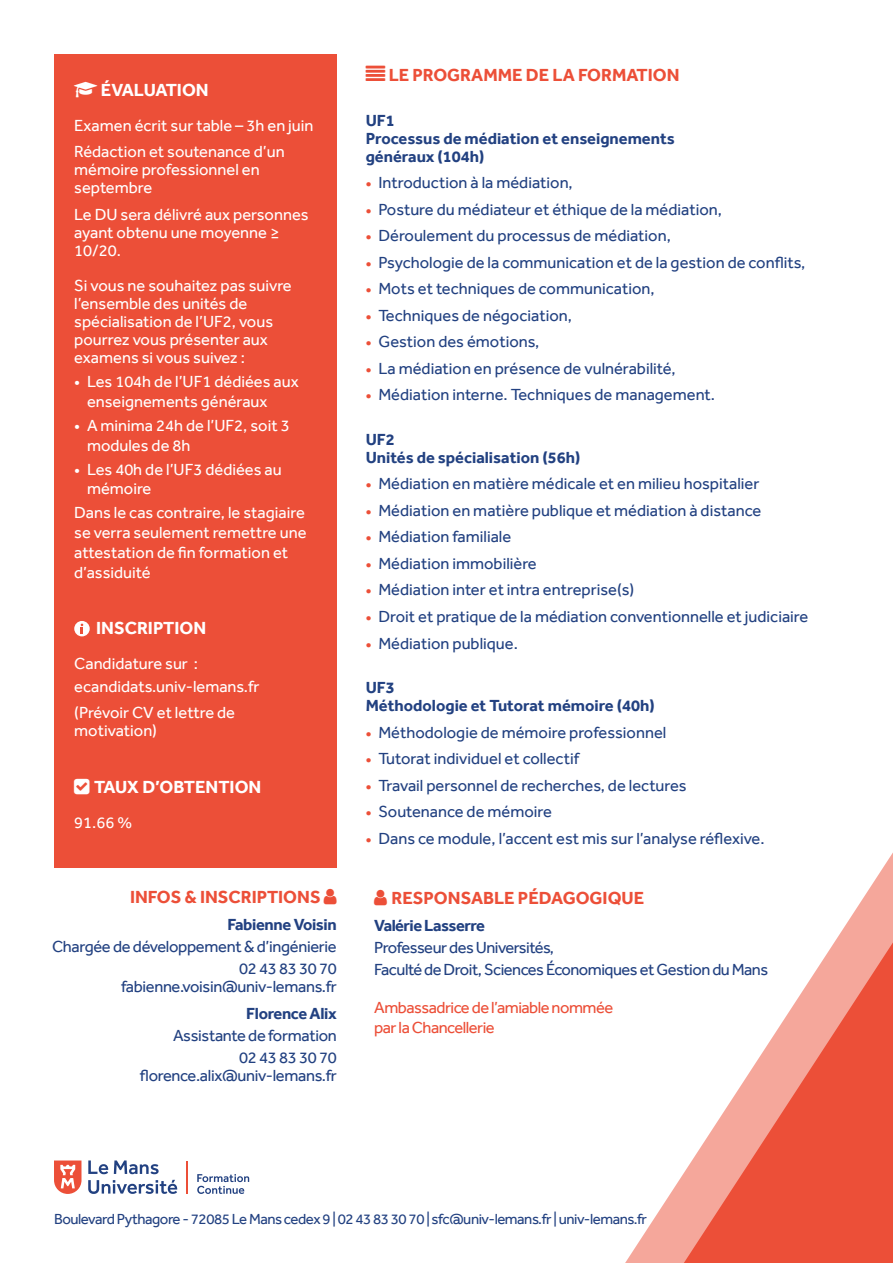
<style>
.page{position:relative;width:893px;height:1263px;background:#fff}
.page>*{position:absolute;margin:0;border:0;box-sizing:border-box;transform-origin:0 0}
.t1{font:700 18px "Effra";color:#ec4f38}
.t2{font:700 18px "Effra";color:#fff}
.t3{font:16.5px "Effra";color:#224181}
.t4{font:16.5px/18px "Effra";color:#fff}
.t5{font:16.5px/22.2px "Effra";letter-spacing:-.02em;color:#224181;text-align:right}
.t6{font:700 16.5px/18px "Effra";color:#224181}
.t7{font:16.5px/22.2px "Effra";letter-spacing:-.03em;color:#224181}
.t8{font:16.5px/19.8px "Effra";letter-spacing:-.03em;color:#ec4f38}
.t9{font:700 16.5px "Effra";letter-spacing:-.02em;color:#224181}
.t10{font:700 16.5px "Effra";letter-spacing:-.03em;color:#224181}
.t11{font:15px "Effra";letter-spacing:-.03em;color:#224181}
.s1{font-weight:700;font-size:15px;color:#ec4f38}
</style>
<div class="page">
<div style="left:54px;top:54px;width:283px;height:813px;background:#ec4f38"></div>
<svg style="left:74px;top:621px;width:16px;height:15px"></svg>
<svg style="left:81px;top:624px;width:2px;height:10px"></svg>
<svg style="left:625px;top:852px;width:268px;height:411px"></svg>
<svg style="left:684px;top:942px;width:209px;height:321px"></svg>
<hr style="left:186px;top:1161px;width:2px;height:32px;background:#ec4f38">
<svg style="left:88px;top:1160px;width:20px;height:14px"></svg>
<svg style="left:114px;top:1160px;width:45px;height:14px"></svg>
<svg style="left:88px;top:1180px;width:89px;height:14px"></svg>
<svg style="left:54px;top:1160px;width:28px;height:34px"></svg>
<svg style="left:197px;top:1174px;width:52px;height:20px"></svg>
<p class="t2" style="left:101px;top:79px;width:109px">ÉVALUATION</p>
<p class="t4" style="left:74px;top:112px;width:241px;line-height:26.5px">Examen écrit sur table – 3h en juin<br>Rédaction et soutenance d’un</p>
<p class="t4" style="left:74px;top:161px;width:187px">mémoire professionnel en septembre</p>
<p class="t4" style="left:74px;top:205px;width:236px">Le DU sera délivré aux personnes ayant obtenu une moyenne ≥<br>10/20.</p>
<p class="t4" style="left:74px;top:276px;width:219px">Si vous ne souhaitez pas suivre l’ensemble des unités de spécialisation de l’UF2, vous pourrez vous présenter aux examens si vous suivez :</p>
<p class="t4" style="left:87px;top:371px;width:213px;line-height:19.8px;text-indent:-13px">• Les 104h de l’UF1 dédiées aux enseignements généraux</p>
<p class="t4" style="left:87px;top:415px;width:204px;line-height:19.8px;text-indent:-13px">• A minima 24h de l’UF2, soit 3 modules de 8h</p>
<p class="t4" style="left:87px;top:459px;width:196px;line-height:19.8px;text-indent:-13px">• Les 40h de l’UF3 dédiées au mémoire</p>
<p class="t4" style="left:74px;top:503px;width:234px;line-height:19.8px">Dans le cas contraire, le stagiaire se verra seulement remettre une attestation de fin formation et d’assiduité</p>
<p class="t2" style="left:96px;top:618px;width:111px">INSCRIPTION</p>
<p class="t4" style="left:74px;top:653px;width:187px;line-height:22.2px">Candidature sur : ecandidats.univ-lemans.fr</p>
<p class="t4" style="left:74px;top:703px;width:162px">(Prévoir CV et lettre de motivation)</p>
<p class="t2" style="left:94px;top:776px;width:169px">TAUX D’OBTENTION</p>
<p class="t4" style="left:74px;top:813px;width:59px">91.66 %</p>
<p class="t1" style="left:130px;top:887px;width:192px">INFOS &amp; INSCRIPTIONS</p>
<p class="t9" style="left:228px;top:914px;width:111px">Fabienne Voisin</p>
<p class="t5" style="left:52px;top:935px;width:286px">Chargée de développement &amp; d’ingénierie<br>02 43 83 30 70</p>
<p class="t5" style="left:121px;top:976px;width:217px">fabienne.voisin@univ-lemans.fr</p>
<p class="t9" style="left:246px;top:1003px;width:92px">Florence Alix</p>
<p class="t5" style="left:173px;top:1024px;width:165px">Assistante de formation<br>02 43 83 30 70</p>
<p class="t5" style="left:140px;top:1065px;width:198px">florence.alix@univ-lemans.fr</p>
<p class="t1" style="left:389px;top:65px;width:292px">LE PROGRAMME DE LA FORMATION</p>
<p class="t6" style="left:366px;top:111px;width:311px">UF1<br>Processus de médiation et enseignements généraux (104h)</p>
<p class="t3" style="left:366px;top:173px;width:209px"><span class="s1">•</span> Introduction à la médiation,</p>
<p class="t3" style="left:366px;top:200px;width:358px"><span class="s1">•</span> Posture du médiateur et éthique de la médiation,</p>
<p class="t3" style="left:366px;top:226px;width:307px"><span class="s1">•</span> Déroulement du processus de médiation,</p>
<p class="t3" style="left:366px;top:253px;width:441px"><span class="s1">•</span> Psychologie de la communication et de la gestion de conflits,</p>
<p class="t3" style="left:366px;top:279px;width:290px"><span class="s1">•</span> Mots et techniques de communication,</p>
<p class="t3" style="left:366px;top:306px;width:208px"><span class="s1">•</span> Techniques de négociation,</p>
<p class="t3" style="left:366px;top:332px;width:175px"><span class="s1">•</span> Gestion des émotions,</p>
<p class="t3" style="left:366px;top:359px;width:312px"><span class="s1">•</span> La médiation en présence de vulnérabilité,</p>
<p class="t3" style="left:366px;top:385px;width:351px"><span class="s1">•</span> Médiation interne. Techniques de management.</p>
<p class="t6" style="left:366px;top:430px;width:216px">UF2<br>Unités de spécialisation (56h)</p>
<p class="t3" style="left:366px;top:474px;width:395px"><span class="s1">•</span> Médiation en matière médicale et en milieu hospitalier</p>
<p class="t3" style="left:366px;top:501px;width:397px"><span class="s1">•</span> Médiation en matière publique et médiation à distance</p>
<p class="t3" style="left:366px;top:527px;width:147px"><span class="s1">•</span> Médiation familiale</p>
<p class="t3" style="left:366px;top:554px;width:173px"><span class="s1">•</span> Médiation immobilière</p>
<p class="t3" style="left:366px;top:580px;width:270px"><span class="s1">•</span> Médiation inter et intra entreprise(s)</p>
<p class="t3" style="left:366px;top:607px;width:444px"><span class="s1">•</span> Droit et pratique de la médiation conventionnelle et judiciaire</p>
<p class="t3" style="left:366px;top:633px;width:154px"><span class="s1">•</span> Médiation publique.</p>
<p class="t6" style="left:366px;top:678px;width:290px">UF3<br>Méthodologie et Tutorat mémoire (40h)</p>
<p class="t3" style="left:366px;top:722px;width:302px"><span class="s1">•</span> Méthodologie de mémoire professionnel</p>
<p class="t3" style="left:366px;top:749px;width:215px"><span class="s1">•</span> Tutorat individuel et collectif</p>
<p class="t3" style="left:366px;top:775px;width:322px"><span class="s1">•</span> Travail personnel de recherches, de lectures</p>
<p class="t3" style="left:366px;top:802px;width:188px"><span class="s1">•</span> Soutenance de mémoire</p>
<p class="t3" style="left:366px;top:828px;width:400px"><span class="s1">•</span> Dans ce module, l’accent est mis sur l’analyse réflexive.</p>
<p class="t1" style="left:392px;top:887px;width:254px">RESPONSABLE PÉDAGOGIQUE</p>
<p class="t10" style="left:374px;top:915px;width:112px">Valérie Lasserre</p>
<p class="t7" style="left:374px;top:936px;width:395px">Professeur des Universités,<br>Faculté de Droit, Sciences Économiques et Gestion du Mans</p>
<p class="t8" style="left:374px;top:997px;width:241px">Ambassadrice de l’amiable nommée par la Chancellerie</p>
<p class="t11" style="left:54px;top:1210px;width:594px">Boulevard Pythagore - 72085 Le Mans cedex 9 | 02 43 83 30 70 | sfc@univ-lemans.fr | univ-lemans.fr</p>
</div>
